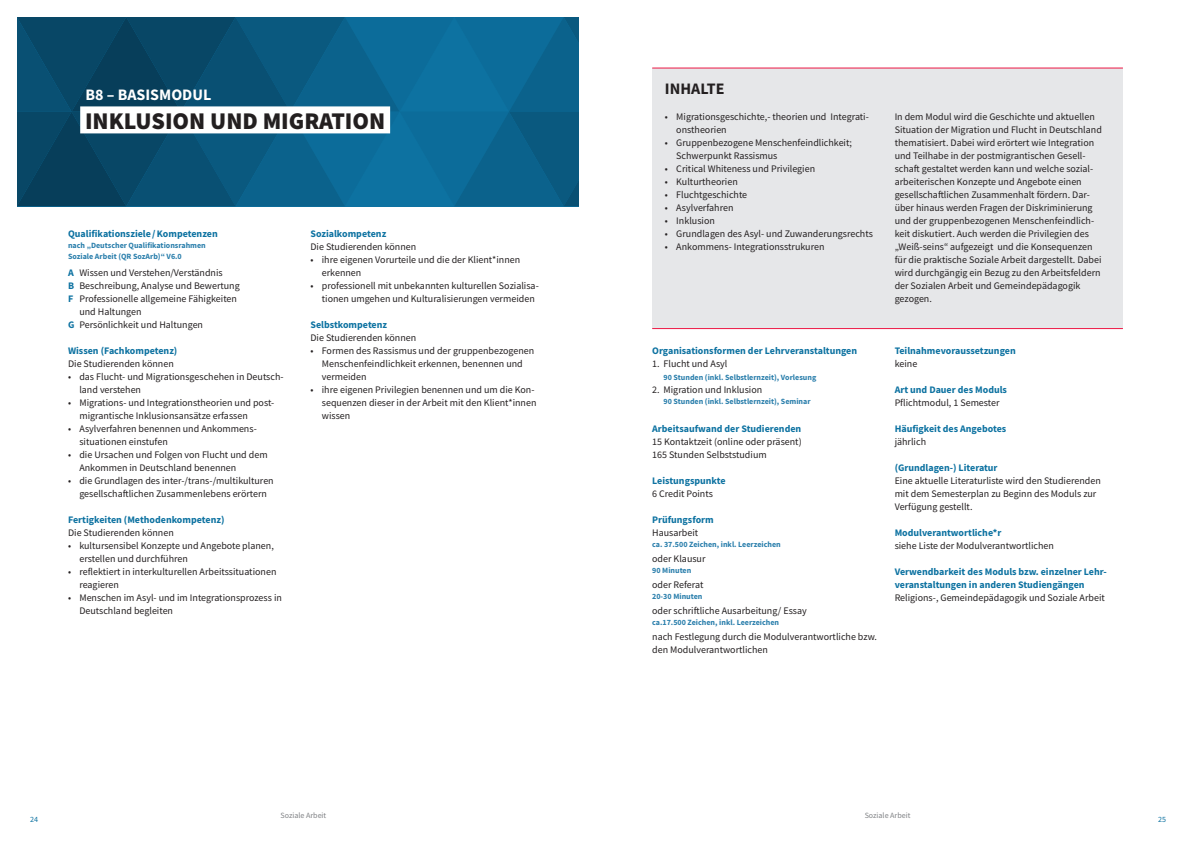
<style>
.page{position:relative;width:1191px;height:842px;background:#fff}
.page>*{position:absolute;margin:0;border:0;box-sizing:border-box;transform-origin:0 0}
.Aufgabenfeld_Balken{font:900 24px "Source Sans Pro";color:#231f20}
.Kurzbezeichnung{font:700 16px "Source Sans Pro";color:#fff}
.Inhalte{font:700 16px "Source Sans Pro";color:#231f20}
.Fließ{font:10px/13px "Source Sans Pro";color:#231f20}
.t1{font:700 10px/13px "Source Sans Pro";color:#0d72a1}
.Quali-Ziele{font:10px/13px "Source Sans Pro";color:#231f20}
.Orgaformen{font:10px "Source Sans Pro";color:#231f20}
.nach_QR-Sarb{font:700 8px/11px "Source Sans Pro";color:#2b7fac}
.Arbeitsaufwand{font:700 8px "Source Sans Pro";color:#2b7fac}
.Orgaformen-2{font:700 8px "Source Sans Pro";color:#2b7fac}
.t2{font:8px "Source Sans Pro";color:#808285}
.t3{font:8px "Source Sans Pro";color:#0d72a1}
.s1{font-weight:700;color:#0d72a1}
</style>
<div class="page">
<svg style="left:17px;top:17px;width:561px;height:189px;background:#0a5a81"></svg>
<div style="left:652px;top:68px;width:471px;height:260px;background:#e6e7e9"></div>
<div style="left:80px;top:106px;width:310px;height:27px;background:#fff"></div>
<hr style="left:652px;top:68px;width:471px;height:1px;background:#ed1845">
<hr style="left:652px;top:328px;width:471px;height:1px;background:#ed1845">
<p class="Kurzbezeichnung" style="left:85px;top:84px;width:127px">B8 – BASISMODUL</p>
<p class="Aufgabenfeld_Balken" style="left:85px;top:104px;width:302px">INKLUSION UND MIGRATION</p>
<p class="t1" style="left:68px;top:227px;width:151px">Qualifikationsziele/Kompetenzen</p>
<p class="nach_QR-Sarb" style="left:68px;top:240px;width:139px">nach „Deutscher Qualifikationsrahmen<br>Soziale Arbeit (QR SozArb)“ V6.0</p>
<p class="Quali-Ziele" style="left:68px;top:266px;width:156px"><span class="s1">A</span> Wissen und Verstehen/Verständnis</p>
<p class="Quali-Ziele" style="left:68px;top:279px;width:173px"><span class="s1">B</span> Beschreibung, Analyse und Bewertung</p>
<p class="Quali-Ziele" style="left:79px;top:292px;width:159px;text-indent:-11px"><span class="s1">F</span> Professionelle allgemeine Fähigkeiten und Haltungen</p>
<p class="Quali-Ziele" style="left:68px;top:318px;width:136px"><span class="s1">G</span> Persönlichkeit und Haltungen</p>
<p class="t1" style="left:68px;top:344px;width:111px">Wissen (Fachkompetenz)</p>
<p class="Fließ" style="left:68px;top:357px;width:107px">Die Studierenden können</p>
<p class="Fließ" style="left:79px;top:370px;width:206px;text-indent:-11px">• das Flucht- und Migrationsgeschehen in Deutsch&shy;land verstehen</p>
<p class="Fließ" style="left:79px;top:396px;width:196px;text-indent:-11px">• Migrations- und Integrationstheorien und post&shy;migrantische Inklusionsansätze erfassen</p>
<p class="Fließ" style="left:79px;top:422px;width:178px;text-indent:-11px">• Asylverfahren benennen und Ankommens&shy;situationen einstufen</p>
<p class="Fließ" style="left:79px;top:448px;width:190px;text-indent:-11px">• die Ursachen und Folgen von Flucht und dem<br>Ankommen in Deutschland benennen</p>
<p class="Fließ" style="left:68px;top:474px;width:207px;text-align:center">• die Grundlagen des inter-/trans-/multikulturen gesellschaftlichen Zusammenlebens erörtern</p>
<p class="t1" style="left:68px;top:513px;width:158px">Fertigkeiten (Methodenkompetenz)</p>
<p class="Fließ" style="left:68px;top:526px;width:107px">Die Studierenden können</p>
<p class="Fließ" style="left:79px;top:539px;width:196px;text-indent:-11px">• kultursensibel Konzepte und Angebote planen, erstellen und durchführen</p>
<p class="Fließ" style="left:79px;top:565px;width:199px;text-indent:-11px">• reflektiert in interkulturellen Arbeitssituationen reagieren</p>
<p class="Fließ" style="left:79px;top:591px;width:204px;text-indent:-11px">• Menschen im Asyl- und im Integrationsprozess in<br>Deutschland begleiten</p>
<p class="t1" style="left:310px;top:227px;width:77px">Sozialkompetenz</p>
<p class="Fließ" style="left:310px;top:240px;width:107px">Die Studierenden können</p>
<p class="Fließ" style="left:322px;top:253px;width:200px;text-indent:-11px">• ihre eigenen Vorurteile und die der Klient*innen erkennen</p>
<p class="Fließ" style="left:322px;top:279px;width:218px;text-indent:-11px">• professionell mit unbekannten kulturellen Sozialisa&shy;tionen umgehen und Kulturalisierungen vermeiden</p>
<p class="t1" style="left:310px;top:318px;width:78px">Selbstkompetenz</p>
<p class="Fließ" style="left:310px;top:331px;width:107px">Die Studierenden können</p>
<p class="Fließ" style="left:322px;top:344px;width:214px;text-indent:-11px">• Formen des Rassismus und der gruppenbezogenen<br>Menschenfeindlichkeit erkennen, benennen und vermeiden</p>
<p class="Fließ" style="left:322px;top:383px;width:216px;text-indent:-11px">• ihre eigenen Privilegien benennen und um die Kon&shy;sequenzen dieser in der Arbeit mit den Klient*innen wissen</p>
<p class="Inhalte" style="left:665px;top:78px;width:61px">INHALTE</p>
<p class="Fließ" style="left:676px;top:110px;width:194px;text-indent:-11px">• Migrationsgeschichte,- theorien und Integrati&shy;onstheorien</p>
<p class="Fließ" style="left:676px;top:136px;width:177px;text-indent:-11px">• Gruppenbezogene Menschenfeindlichkeit;<br>Schwerpunkt Rassismus</p>
<p class="Fließ" style="left:665px;top:162px;width:152px">• Critical Whiteness und Privilegien</p>
<p class="Fließ" style="left:665px;top:175px;width:74px">• Kulturtheorien</p>
<p class="Fließ" style="left:665px;top:188px;width:84px">• Fluchtgeschichte</p>
<p class="Fließ" style="left:665px;top:201px;width:70px">• Asylverfahren</p>
<p class="Fließ" style="left:665px;top:214px;width:51px">• Inklusion</p>
<p class="Fließ" style="left:665px;top:227px;width:209px">• Grundlagen des Asyl- und Zuwanderungsrechts</p>
<p class="Fließ" style="left:665px;top:240px;width:161px">• Ankommens- Integrationsstrukuren</p>
<p class="t1" style="left:652px;top:344px;width:206px">Organisationsformen der Lehrveranstaltungen</p>
<p class="Orgaformen" style="left:652px;top:357px;width:77px">1. Flucht und Asyl</p>
<p class="Orgaformen-2" style="left:663px;top:372px;width:154px">90 Stunden (inkl. Selbstlernzeit), Vorlesung</p>
<p class="Orgaformen" style="left:652px;top:383px;width:112px">2. Migration und Inklusion</p>
<p class="Arbeitsaufwand" style="left:663px;top:396px;width:149px">90 Stunden (inkl. Selbstlernzeit), Seminar</p>
<p class="t1" style="left:652px;top:422px;width:151px">Arbeitsaufwand der Studierenden</p>
<p class="Fließ" style="left:652px;top:435px;width:151px">15 Kontaktzeit (online oder präsent)</p>
<p class="Fließ" style="left:652px;top:448px;width:116px">165 Stunden Selbststudium</p>
<p class="t1" style="left:652px;top:474px;width:75px">Leistungspunkte</p>
<p class="Fließ" style="left:652px;top:487px;width:62px">6 Credit Points</p>
<p class="t1" style="left:652px;top:513px;width:63px">Prüfungsform</p>
<p class="Fließ" style="left:652px;top:526px;width:48px">Hausarbeit</p>
<p class="nach_QR-Sarb" style="left:652px;top:539px;width:130px">ca. 37.500 Zeichen, inkl. Leerzeichen</p>
<p class="Fließ" style="left:652px;top:552px;width:55px">oder Klausur</p>
<p class="nach_QR-Sarb" style="left:652px;top:565px;width:41px">90 Minuten</p>
<p class="Fließ" style="left:652px;top:578px;width:53px">oder Referat</p>
<p class="nach_QR-Sarb" style="left:652px;top:591px;width:52px">20-30 Minuten</p>
<p class="Fließ" style="left:652px;top:604px;width:156px">oder schriftliche Ausarbeitung/ Essay</p>
<p class="Arbeitsaufwand" style="left:652px;top:617px;width:128px">ca.17.500 Zeichen, inkl. Leerzeichen</p>
<p class="Fließ" style="left:652px;top:630px;width:226px">nach Festlegung durch die Modulverantwortliche bzw. den Modulverantwortlichen</p>
<p class="Fließ" style="left:894px;top:110px;width:209px">In dem Modul wird die Geschichte und aktuellen Situation der Migration und Flucht in Deutschland thematisiert. Dabei wird erörtert wie Integration und Teilhabe in der postmigrantischen Gesell&shy;schaft gestaltet werden kann und welche sozial&shy;arbeiterischen Konzepte und Angebote einen gesellschaftlichen Zusammenhalt fördern. Dar&shy;über hinaus werden Fragen der Diskriminierung und der gruppenbezogenen Menschenfeindlich&shy;keit diskutiert. Auch werden die Privilegien des „Weiß-seins“ aufgezeigt und die Konsequenzen für die praktische Soziale Arbeit dargestellt. Dabei wird durchgängig ein Bezug zu den Arbeitsfeldern der Sozialen Arbeit und Gemeindepädagogik gezogen.</p>
<p class="t1" style="left:894px;top:344px;width:123px">Teilnahmevoraussetzungen</p>
<p class="Fließ" style="left:894px;top:357px;width:24px">keine</p>
<p class="t1" style="left:894px;top:383px;width:114px">Art und Dauer des Moduls</p>
<p class="Fließ" style="left:894px;top:396px;width:106px">Pflichtmodul, 1 Semester</p>
<p class="t1" style="left:894px;top:422px;width:113px">Häufigkeit des Angebotes</p>
<p class="Fließ" style="left:894px;top:435px;width:33px">jährlich</p>
<p class="t1" style="left:894px;top:461px;width:104px">(Grundlagen-) Literatur</p>
<p class="Fließ" style="left:894px;top:474px;width:208px">Eine aktuelle Literaturliste wird den Studierenden mit dem Semesterplan zu Beginn des Moduls zur<br>Verfügung gestellt.</p>
<p class="t1" style="left:894px;top:526px;width:108px">Modulverantwortliche*r</p>
<p class="Fließ" style="left:894px;top:539px;width:161px">siehe Liste der Modulverantwortlichen</p>
<p class="t1" style="left:894px;top:565px;width:213px">Verwendbarkeit des Moduls bzw. einzelner Lehr&shy;veranstaltungen in anderen Studiengängen</p>
<p class="Fließ" style="left:894px;top:591px;width:212px">Religions-, Gemeindepädagogik und Soziale Arbeit</p>
<p class="t2" style="left:280px;top:810px;width:47px">Soziale Arbeit</p>
<p class="t2" style="left:864px;top:810px;width:47px">Soziale Arbeit</p>
<p class="t3" style="left:30px;top:814px;width:9px">24</p>
<p class="t3" style="left:1158px;top:814px;width:9px">25</p>
</div>
